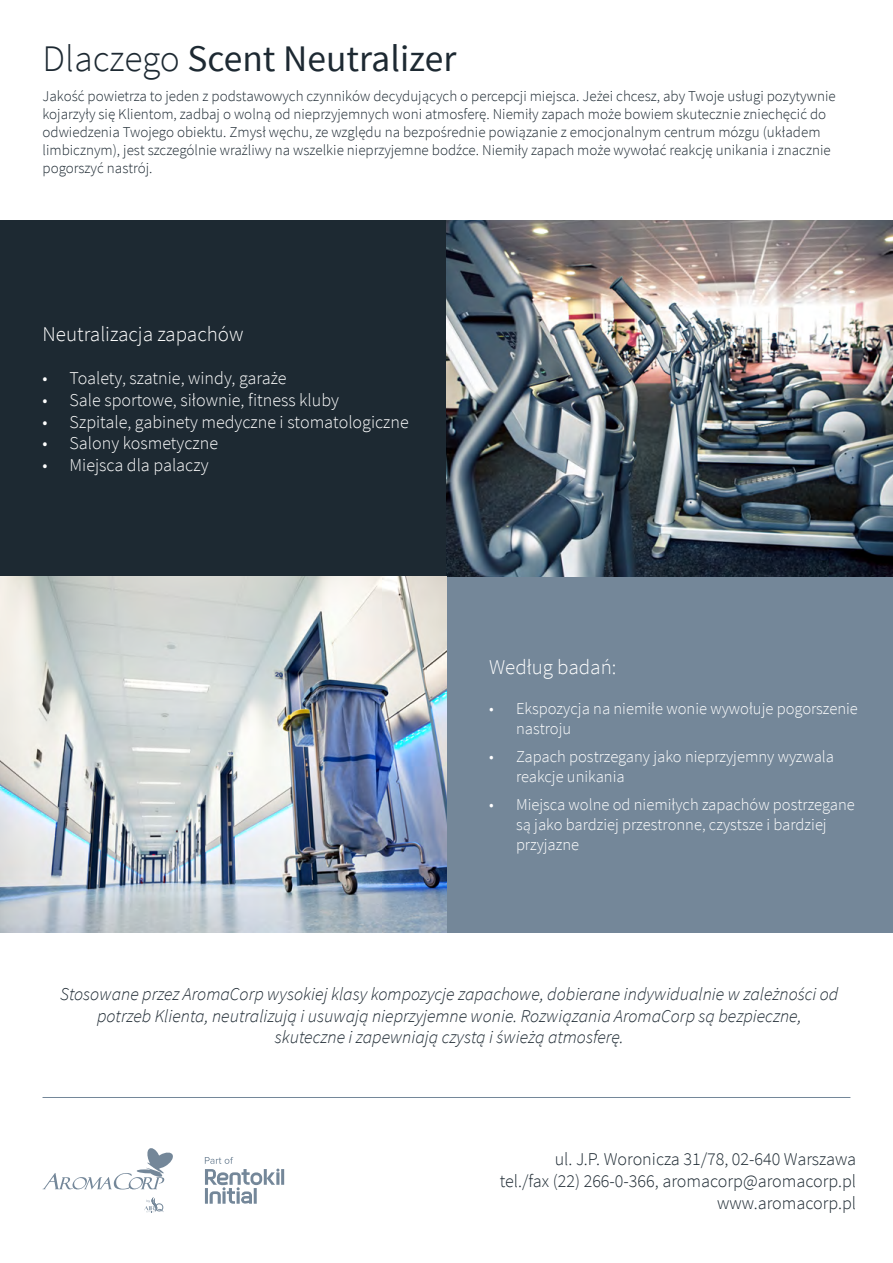
<style>
.page{position:relative;width:893px;height:1263px;background:#fff}
.page>*{position:absolute;margin:0;border:0;box-sizing:border-box;transform-origin:0 0}
.t1{font:37.5px "Source Sans Pro";color:#1d2932}
.t2{font:300 21px "Source Sans Pro";color:#fff}
.t3{font:italic 300 18px/21.6px "Source Sans Pro";color:#1d2932;text-align:center}
.t4{font:300 18px "Source Sans Pro";color:#fff}
.t5{font:300 18px/21.6px "Source Sans Pro";color:#1d2932;text-align:right}
.t6{font:300 16.5px/19.8px "Source Sans Pro";color:#fff}
.t7{font:300 15px/18px "Source Sans Pro";color:#1d2932}
.s1{font-weight:300}
</style>
<div class="page">
<div style="left:0;top:220px;width:893px;height:356px;background:#1d2932"></div>
<div style="left:0;top:576px;width:893px;height:356px;background:#748799"></div>
<img style="left:446px;top:220px;width:447px;height:356px">
<img style="left:0;top:576px;width:446px;height:356px">
<hr style="left:43px;top:1097px;width:807px;height:1px;background:#748799">
<svg style="left:43px;top:1148px;width:130px;height:41px"></svg>
<svg style="left:144px;top:1197px;width:20px;height:15px"></svg>
<svg style="left:205px;top:1157px;width:79px;height:47px"></svg>
<h1 class="t1" style="left:43px;top:35px;width:415px"><span class="s1">Dlaczego</span> Scent Neutralizer</h1>
<p class="t7" style="left:43px;top:87px;width:795px">Jakość powietrza to jeden z podstawowych czynników decydujących o percepcji miejsca. Jeżei chcesz, aby Twoje usługi pozytywnie kojarzyły się Klientom, zadbaj o wolną od nieprzyjemnych woni atmosferę. Niemiły zapach może bowiem skutecznie zniechęcić do odwiedzenia Twojego obiektu. Zmysł węchu, ze względu na bezpośrednie powiązanie z emocjonalnym centrum mózgu (układem limbicznym), jest szczególnie wrażliwy na wszelkie nieprzyjemne bodźce. Niemiły zapach może wywołać reakcję unikania i znacznie pogorszyć nastrój.</p>
<h2 class="t2" style="left:43px;top:321px;width:202px">Neutralizacja zapachów</h2>
<p class="t4" style="left:43px;top:367px;width:246px">• Toalety, szatnie, windy, garaże</p>
<p class="t4" style="left:43px;top:389px;width:298px">• Sale sportowe, siłownie, fitness kluby</p>
<p class="t4" style="left:43px;top:411px;width:368px">• Szpitale, gabinety medyczne i stomatologiczne</p>
<p class="t4" style="left:43px;top:432px;width:177px">• Salony kosmetyczne</p>
<p class="t4" style="left:43px;top:454px;width:167px">• Miejsca dla palaczy</p>
<h2 class="t2" style="left:489px;top:655px;width:129px">Według badań:</h2>
<p class="t6" style="left:516px;top:699px;width:343px;text-indent:-27px">• Ekspozycja na niemiłe wonie wywołuje pogorszenie nastroju</p>
<p class="t6" style="left:516px;top:747px;width:320px;text-indent:-27px">• Zapach postrzegany jako nieprzyjemny wyzwala reakcje unikania</p>
<p class="t6" style="left:516px;top:795px;width:340px;text-indent:-27px">• Miejsca wolne od niemiłych zapachów postrzegane są jako bardziej przestronne, czystsze i bardziej przyjazne</p>
<p class="t3" style="left:60px;top:983px;width:780px">Stosowane przez AromaCorp wysokiej klasy kompozycje zapachowe, dobierane indywidualnie w zależności od potrzeb Klienta, neutralizują i usuwają nieprzyjemne wonie. Rozwiązania AromaCorp są bezpieczne, skuteczne i zapewniają czystą i świeżą atmosferę.</p>
<p class="t5" style="left:500px;top:1149px;width:358px">ul. J.P. Woronicza 31/78, 02-640 Warszawa<br>tel./fax (22) 266-0-366, aromacorp@aromacorp.pl www.aromacorp.pl</p>
</div>
